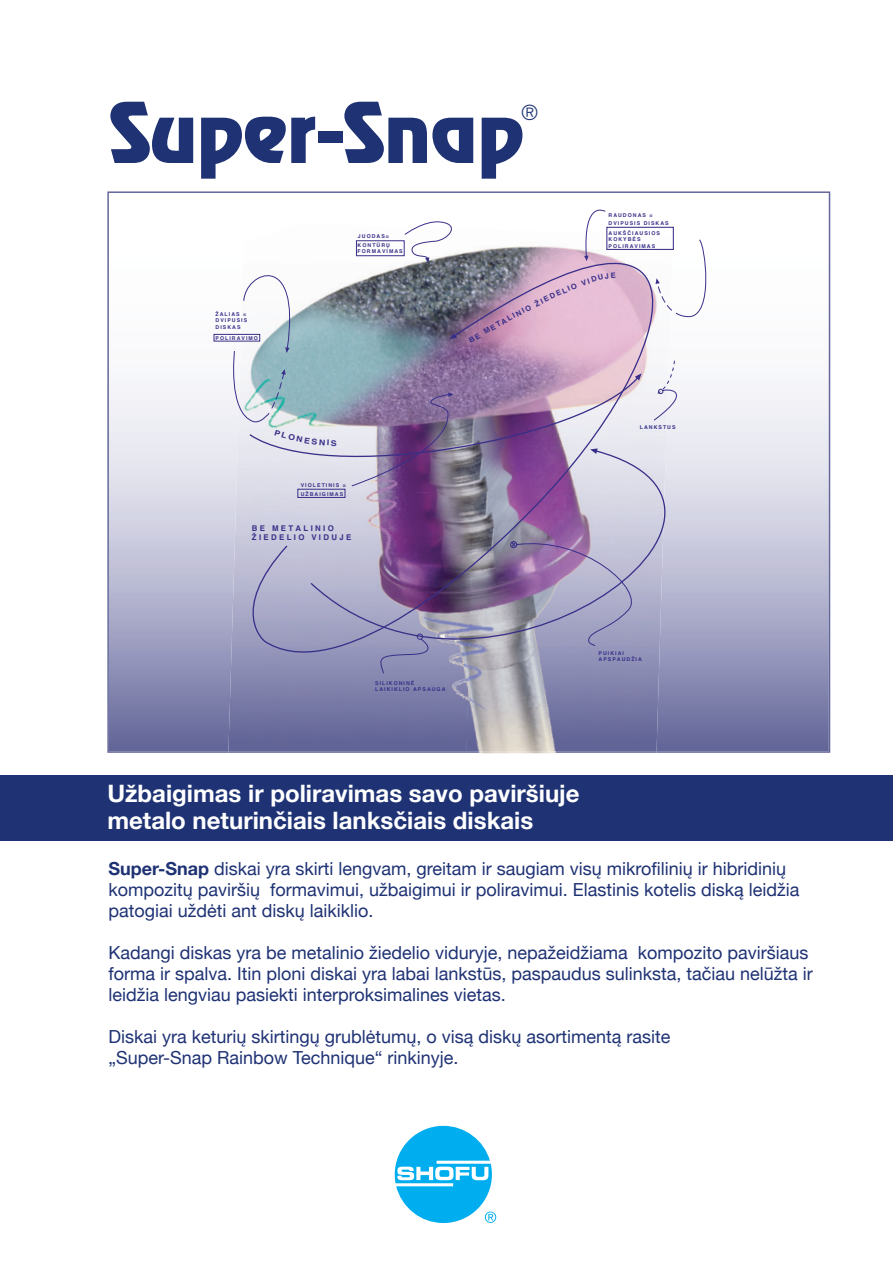
<style>
.page{position:relative;width:893px;height:1263px;background:#fff}
.page>*{position:absolute;margin:0;border:0;box-sizing:border-box;transform-origin:0 0}
.t1{font:75px "Revue Std";color:#1e3274}
.t2{font:100 36px "Flexo";color:#1e3274}
.t3{font:700 24px/27px "Helvetica Neue";color:#fff}
.t4{font:18px/21px "Helvetica Neue";color:#1e3274}
.t5{font:700 7.8px/9.4px "Helvetica";letter-spacing:.3em;color:#382f89}
.t6{font:700 7.35px "Helvetica";color:#382f89}
.t7{font:700 5.25px/6.3px "Helvetica";letter-spacing:.2em;color:#382f89}
.s1{font-weight:700}
</style>
<div class="page">
<div style="left:0;top:775px;width:893px;height:66px;background:#1e3274"></div>
<svg style="left:395px;top:1126px;width:101px;height:97px"></svg>
<svg style="left:107px;top:191px;width:723px;height:562px"></svg>
<img style="left:228px;top:751px;width:428px;height:3px">
<img style="left:228px;top:683px;width:238px;height:68px">
<img style="left:466px;top:694px;width:197px;height:57px">
<svg style="left:309px;top:646px;width:397px;height:48px;background:#8d8eb1"></svg>
<svg style="left:642px;top:239px;width:64px;height:407px"></svg>
<svg style="left:214px;top:240px;width:13px;height:258px"></svg>
<div style="left:606px;top:227px;width:68px;height:23px;border:1px solid #382f89"></div>
<img style="left:227px;top:210px;width:415px;height:464px">
<h1 class="t1" style="left:108px;top:83px;width:417px">Super-Snap</h1>
<h2 class="t2" style="left:520px;top:96px;width:21px">®</h2>
<p class="t7" style="left:216px;top:311px;width:33px">ŽALIAS =<br>DVIPUSIS<br>DISKAS</p>
<p class="t7" style="left:216px;top:335px;width:44px">POLIRAVIMO</p>
<p class="t7" style="left:358px;top:232px;width:34px;line-height:8.7px">JUODAS=<br>KONTŪRŲ</p>
<p class="t7" style="left:358px;top:248px;width:47px">FORMAVIMAS</p>
<p class="t7" style="left:301px;top:480px;width:46px;line-height:9.6px">VIOLETINIS =<br>UŽBAIGIMAS</p>
<p class="t5" style="left:252px;top:523px;width:101px">BE METALINIO<br>ŽIEDELIO VIDUJE</p>
<p class="t6" style="left:510px;top:311px;width:22px;rotate:-28deg">INIO</p>
<p class="t7" style="left:608px;top:211px;width:62px;line-height:7.8px">RAUDONAS =<br>DVIPUSIS DISKAS</p>
<p class="t7" style="left:608px;top:230px;width:53px">AUKŠČIAUSIOS<br>KOKYBĖS<br>POLIRAVIMAS</p>
<p class="t7" style="left:640px;top:424px;width:37px">LANKSTUS</p>
<p class="t7" style="left:375px;top:680px;width:72px">SILIKONINĖ<br>LAIKIKLIO APSAUGA</p>
<p class="t7" style="left:599px;top:650px;width:45px">PUIKIAI<br>APSPAUDŽIA</p>
<h3 class="t3" style="left:107px;top:779px;width:474px">Užbaigimas ir poliravimas savo paviršiuje metalo neturinčiais lanksčiais diskais</h3>
<p class="t4" style="left:108px;top:856px;width:693px"><span class="s1">Super-Snap</span> diskai yra skirti lengvam, greitam ir saugiam visų mikrofilinių ir hibridinių kompozitų paviršių formavimui, užbaigimui ir poliravimui. Elastinis kotelis diską leidžia patogiai uždėti ant diskų laikiklio.</p>
<p class="t4" style="left:108px;top:941px;width:706px">Kadangi diskas yra be metalinio žiedelio viduryje, nepažeidžiama kompozito paviršiaus forma ir spalva. Itin ploni diskai yra labai lankstūs, paspaudus sulinksta, tačiau nelūžta ir leidžia lengviau pasiekti interproksimalines vietas.</p>
<p class="t4" style="left:108px;top:1025px;width:564px">Diskai yra keturių skirtingų grublėtumų, o visą diskų asortimentą rasite „Super-Snap Rainbow Technique“ rinkinyje.</p>
</div>
